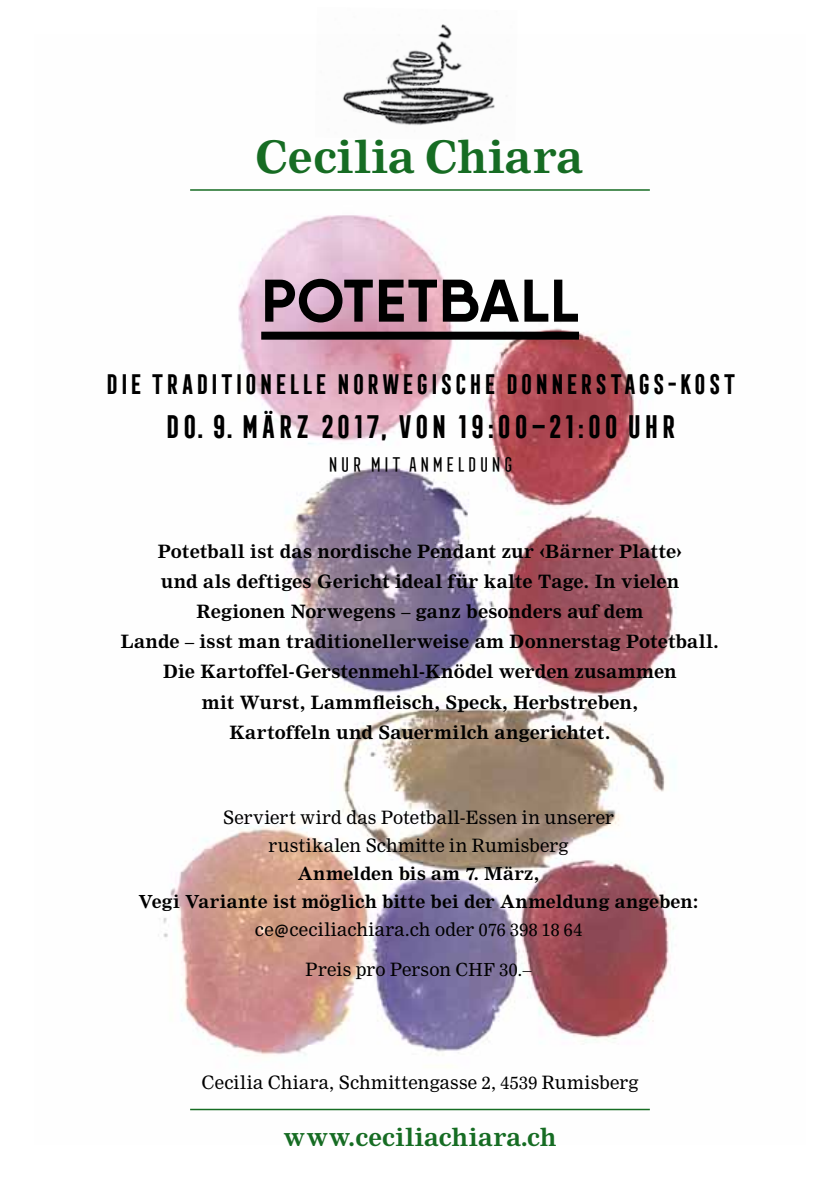
<style>
.page{position:relative;width:840px;height:1191px;background:#fff}
.page>*{position:absolute;margin:0;border:0;box-sizing:border-box;transform-origin:0 0}
.t1{font:700 60px "Qanelas";letter-spacing:.02em;color:#000}
.t2{font:700 43.8px "Nimrod MT Std";color:#166c23}
.t3{font:700 30px "Frontage Condensed";letter-spacing:-.005em;color:#000}
.t4{font:700 26px "Frontage Condensed";letter-spacing:-.005em;color:#000}
.t5{font:700 24px "Nimrod MT Std";letter-spacing:.01em;color:#166c23}
.t6{font:20px "Frontage Condensed";letter-spacing:.01em;color:#000}
.t7{font:700 18px/30px "Nimrod MT Std";letter-spacing:.005em;color:#000;text-align:center}
.t8{font:18px/28px "Nimrod MT Std";letter-spacing:.01em;color:#000;text-align:center}
.t9{font:700 17.6px/28px "Nimrod MT Std";letter-spacing:.005em;color:#000;text-align:center}
.s1{font-family:"The Sans"}
.s2{font-size:17.6px}
</style>
<div class="page">
<img style="left:163px;top:189px;width:514px;height:922px">
<img style="left:342px;top:24px;width:153px;height:102px">
<hr style="left:190px;top:189px;width:459px;height:2px;background:#166c23">
<hr style="left:190px;top:1108px;width:459px;height:2px;background:#166c23">
<div style="left:261px;top:332px;width:317px;height:8px;background:#000"></div>
<h2 class="t2" style="left:255px;top:131px;width:330px">Cecilia Chiara</h2>
<h1 class="t1" style="left:261px;top:263px;width:319px">POTETBALL</h1>
<h3 class="t4" style="left:104px;top:369px;width:633px">DIE TRADITIONELLE NORWEGISCHE DONNERSTAGS-KOST</h3>
<h3 class="t3" style="left:163px;top:409px;width:514px">DO. 9. MÄRZ 2017, VON 19:00–21:00 UHR</h3>
<p class="t6" style="left:326px;top:453px;width:188px">NUR MIT ANMELDUNG</p>
<p class="t7" style="left:121px;top:537px;width:599px">Potetball ist das nordische Pendant zur ‹Bärner Platte›<br>und als deftiges Gericht ideal für kalte Tage. In vielen Regionen Norwegens – ganz besonders auf dem<br>Lande – isst man traditionellerweise am Donnerstag Potetball.<br>Die Kartoffel-Gerstenmehl-Knödel werden zusammen<br>mit Wurst, Lammfleisch, Speck, Herbstreben,<br>Kartoffeln und Sauermilch angerichtet.</p>
<p class="t8" style="left:223px;top:803px;width:392px">Serviert wird das Potetball-Essen in unserer rustikalen Schmitte in Rumisberg</p>
<p class="t9" style="left:138px;top:859px;width:561px">Anmelden bis am 7. März,<br>Vegi Variante ist möglich bitte bei der Anmeldung angeben:</p>
<p class="t8" style="left:255px;top:915px;width:328px">ce<span class="s1">@</span>ceciliachiara.ch oder <span class="s2">076 398 18 64</span></p>
<p class="t8" style="left:305px;top:955px;width:227px">Preis pro Person <span class="s2">CHF 30.–</span></p>
<p class="t8" style="left:201px;top:1068px;width:438px">Cecilia Chiara, Schmittengasse <span class="s2">2, 4539</span> Rumisberg</p>
<h3 class="t5" style="left:283px;top:1123px;width:275px">www.ceciliachiara.ch</h3>
</div>
